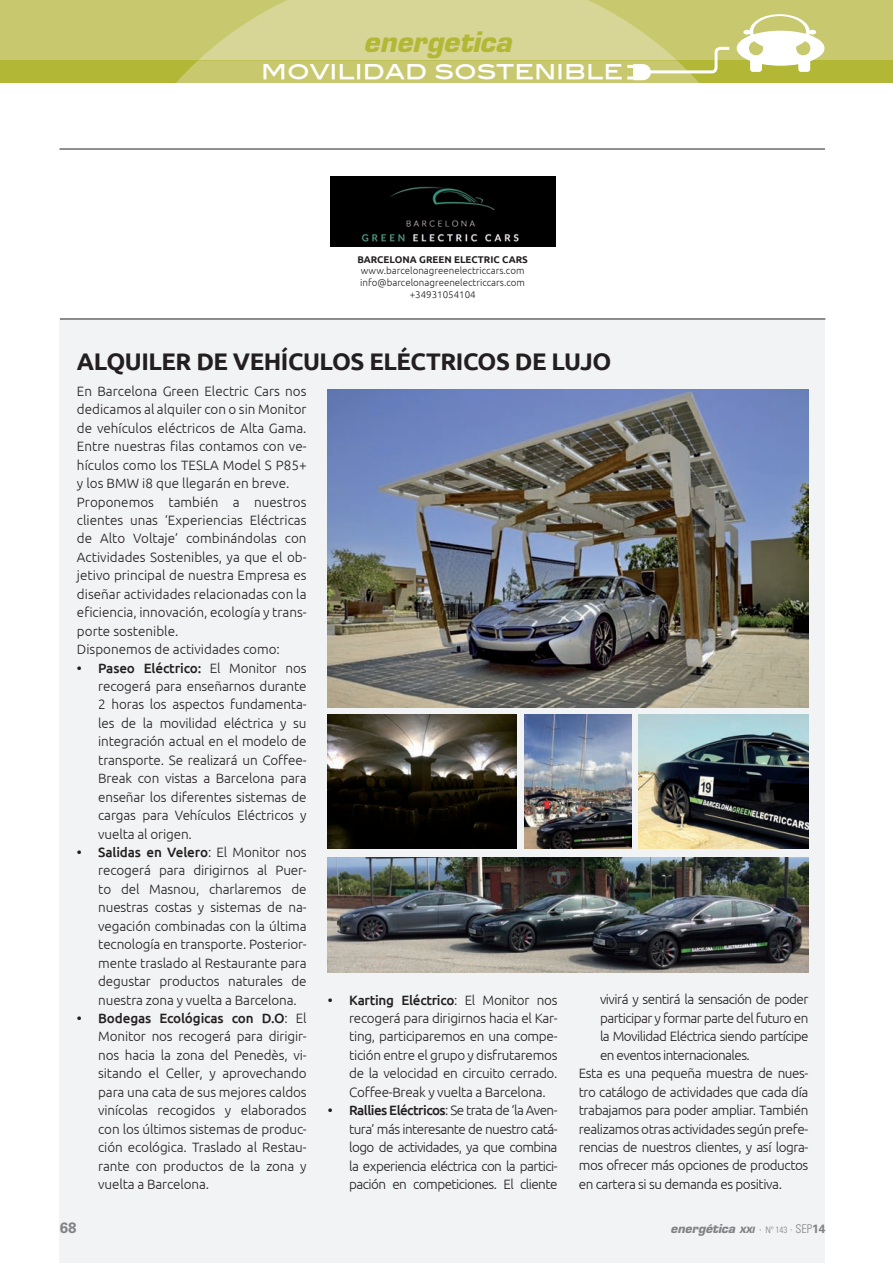
<style>
.page{position:relative;width:893px;height:1263px;background:#fff}
.page>*{position:absolute;margin:0;border:0;box-sizing:border-box;transform-origin:0 0}
.t1{font:italic 700 27.45px "Eurostile";color:#b2b735}
.t2{font:700 24px "Ubuntu";letter-spacing:-.02em;color:#231f20}
.t3{font:24px "Blair Md ITCTT Medium";color:#fff}
.t4{font:700 15px "Univers";color:#808285}
.t5{font:300 13.5px/18.5px "Ubuntu";letter-spacing:-.01em;color:#231f20;text-align:justify}
.t6{font:300 13.5px "Ubuntu";letter-spacing:-.03em;color:#231f20}
.t7{font:300 13.5px "Ubuntu";letter-spacing:-.04em;color:#231f20}
.t8{font:italic 700 12px "Eurostile";color:#808285}
.t9{font:300 9.75px/11.7px "Ubuntu";color:#231f20;text-align:center}
.s1{font-weight:700}
.s2{font-weight:500}
.s3{font-size:8.4px}
.s4{font-family:"Univers";font-weight:300;font-style:normal}
.s5{font-family:"Univers";font-weight:300;font-style:normal;font-stretch:condensed;font-size:9px}
.s6{font-family:"Univers";font-weight:300;font-style:normal;font-stretch:condensed}
.s7{font-family:"Univers";font-style:normal}
</style>
<div class="page">
<hr style="left:60px;top:149px;width:765px;height:1px;background:#231f20">
<div style="left:60px;top:319px;width:765px;height:944px;background:#f2f3f4"></div>
<hr style="left:60px;top:319px;width:765px;height:1px;background:#231f20">
<div style="left:0;top:0;width:893px;height:60px;background:#c8c86e"></div>
<div style="left:0;top:61px;width:893px;height:22px;background:#b2b735"></div>
<svg style="left:176px;top:0;width:648px;height:83px"></svg>
<img style="left:330px;top:177px;width:225px;height:70px">
<img style="left:328px;top:389px;width:480px;height:318px">
<img style="left:328px;top:715px;width:189px;height:134px">
<img style="left:525px;top:715px;width:106px;height:134px">
<img style="left:639px;top:715px;width:169px;height:134px">
<img style="left:328px;top:857px;width:480px;height:116px">
<p class="t1" style="left:364px;top:25px;width:149px">energetica</p>
<p class="t3" style="left:261px;top:51px;width:363px">MOVILIDAD SOSTENIBLE</p>
<p class="t9" style="left:357px;top:253px;width:172px"><span class="s1">BARCELONA GREEN ELECTRIC CARS </span>www.barcelonagreenelectriccars.com info@barcelonagreenelectriccars.com +34931054104</p>
<p class="t2" style="left:77px;top:347px;width:536px">ALQUILER DE VEHÍCULOS ELÉCTRICOS DE LUJO</p>
<p class="t5" style="left:77px;top:381px;width:231px;text-align:left">En Barcelona Green Electric Cars nos dedicamos al alquiler con o sin Monitor de vehículos eléctricos de Alta Gama.<br>Entre nuestras filas contamos con ve&shy;hículos como los TESLA Model S P85+ y los BMW i8 que llegarán en breve.<br>Proponemos también a nuestros clientes unas ‘Experiencias Eléctricas de Alto Voltaje’ combinándolas con Actividades Sostenibles, ya que el ob&shy;jetivo principal de nuestra Empresa es diseñar actividades relacionadas con la eficiencia, innovación, ecología y trans&shy;porte sostenible.<br>Disponemos de actividades como:</p>
<p class="t5" style="left:98px;top:658px;width:210px;text-indent:-21px"><span class="s2">• Paseo Eléctrico:</span> El Monitor nos recogerá para enseñarnos durante 2 horas los aspectos fundamenta&shy;les de la movilidad eléctrica y su integración actual en el modelo de transporte. Se realizará un Coffee-Break con vistas a Barcelona para enseñar los diferentes sistemas de cargas para Vehículos Eléctricos y vuelta al origen.</p>
<p class="t5" style="left:98px;top:843px;width:210px;text-indent:-21px"><span class="s2">• Salidas en Velero</span>: El Monitor nos recogerá para dirigirnos al Puer&shy;to del Masnou, charlaremos de nuestras costas y sistemas de na&shy;vegación combinadas con la última tecnología en transporte. Posterior&shy;mente traslado al Restaurante para degustar productos naturales de nuestra zona y vuelta a Barcelona.</p>
<p class="t5" style="left:98px;top:1008px;width:210px;text-indent:-21px"><span class="s2">• Bodegas Ecológicas con D.O</span>: El Monitor nos recogerá para dirigir&shy;nos hacia la zona del Penedès, vi&shy;sitando el Celler, y aprovechando para una cata de sus mejores caldos vinícolas recogidos y elaborados con los últimos sistemas de produc&shy;ción ecológica. Traslado al Restau&shy;rante con productos de la zona y vuelta a Barcelona.</p>
<p class="t5" style="left:349px;top:990px;width:210px;text-indent:-21px"><span class="s2">• Karting Eléctrico</span>: El Monitor nos recogerá para dirigirnos hacia el Kar&shy;ting, participaremos en una compe&shy;tición entre el grupo y disfrutaremos de la velocidad en circuito cerrado.<br>Coffee-Break y vuelta a Barcelona.</p>
<p class="t5" style="left:349px;top:1101px;width:210px;text-indent:-21px"><span class="s2">• Rallies Eléctricos</span>: Se trata de ‘la Aven&shy;tura’ más interesante de nuestro catá&shy;logo de actividades, ya que combina la experiencia eléctrica con la partici&shy;pación en competiciones. El cliente</p>
<p class="t7" style="left:600px;top:991px;width:210px">vivirá y sentirá la sensación de poder</p>
<p class="t7" style="left:600px;top:1010px;width:210px">participar y formar parte del futuro en</p>
<p class="t7" style="left:600px;top:1028px;width:210px">la Movilidad Eléctrica siendo partícipe</p>
<p class="t7" style="left:600px;top:1047px;width:151px">en eventos internacionales.</p>
<p class="t6" style="left:579px;top:1065px;width:231px">Esta es una pequeña muestra de nues-</p>
<p class="t6" style="left:579px;top:1084px;width:231px">tro catálogo de actividades que cada día</p>
<p class="t6" style="left:579px;top:1102px;width:231px">trabajamos para poder ampliar. También</p>
<p class="t6" style="left:579px;top:1120px;width:231px">realizamos otras actividades según prefe-</p>
<p class="t6" style="left:579px;top:1139px;width:231px">rencias de nuestros clientes, y así logra-</p>
<p class="t6" style="left:579px;top:1157px;width:231px">mos ofrecer más opciones de productos</p>
<p class="t6" style="left:579px;top:1176px;width:205px">en cartera si su demanda es positiva.</p>
<p class="t4" style="left:60px;top:1219px;width:18px">68</p>
<p class="t8" style="left:671px;top:1221px;width:156px">energética <span class="s3">XXI</span> <span class="s4">·</span> <span class="s5">Nº 143</span> <span class="s6">· SEP</span><span class="s7">14</span></p>
</div>
